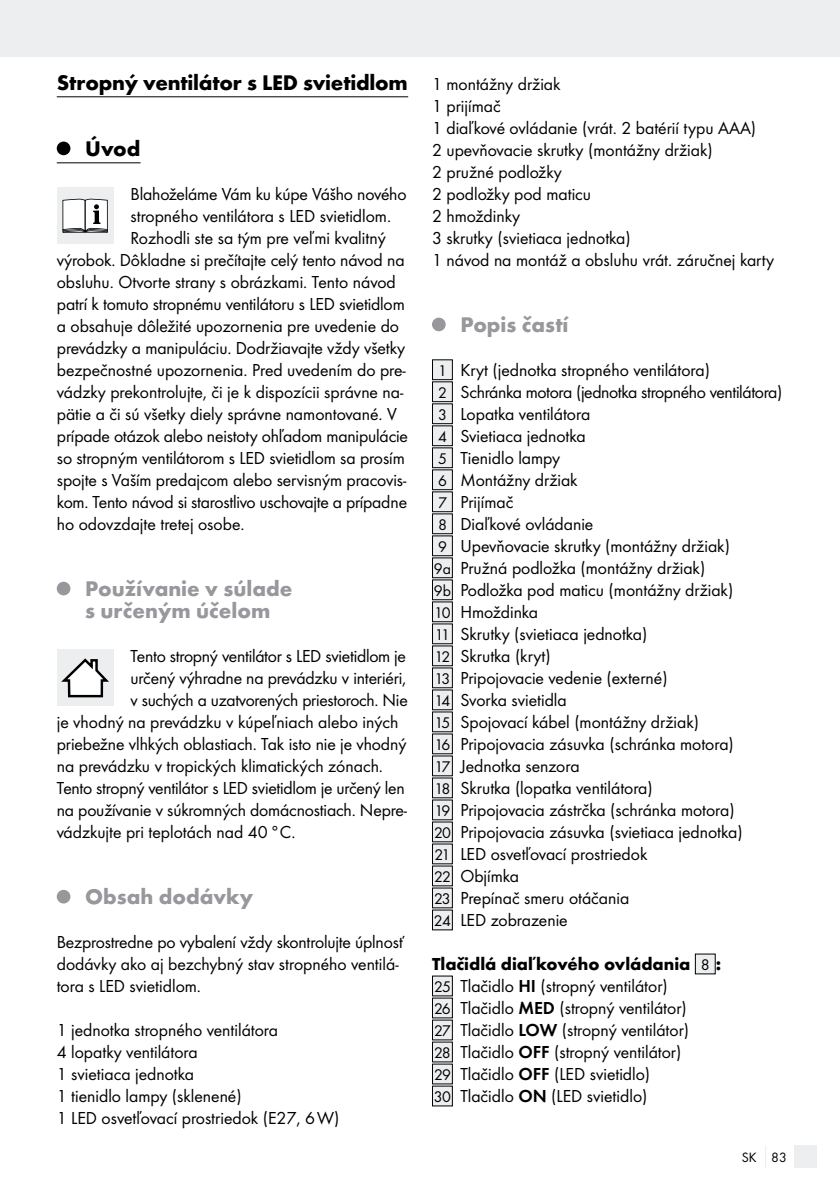
<style>
.page{position:relative;width:840px;height:1191px;background:#fff}
.page>*{position:absolute;margin:0;border:0;box-sizing:border-box;transform-origin:0 0}
.t1{font:700 22px/22px "Futura";color:#97979c}
.t2{font:700 22px "Futura";letter-spacing:-.01em;color:#000}
.t3{font:18px/22px "Futura Boo";color:#000}
.t4{font:700 18px "Futura";color:#000}
.t5{font:14px "Futura Boo";color:#000}
.s1{font-size:16px}
.s2{font-family:"Futura Boo";font-weight:400;font-size:16px}
.s3{font-family:"Futura Dem"}
</style>
<div class="page">
<div style="left:0;top:0;width:839px;height:57px;background:#eceeef"></div>
<div style="left:794px;top:1145px;width:22px;height:23px;background:#eceeef"></div>
<hr style="left:57px;top:96px;width:351px;height:1px;background:#000">
<hr style="left:57px;top:162px;width:83px;height:1px;background:#000">
<div style="left:57px;top:142px;width:13px;height:13px;background:#000;border-radius:50%"></div>
<div style="left:57px;top:187px;width:56px;height:57px;background:#eceeef"></div>
<svg style="left:62px;top:199px;width:46px;height:34px;background:#c6c6c6"></svg>
<div style="left:57px;top:582px;width:13px;height:13px;background:#97979c;border-radius:50%"></div>
<div style="left:57px;top:649px;width:56px;height:57px;background:#eceeef"></div>
<svg style="left:61px;top:658px;width:48px;height:40px"></svg>
<div style="left:57px;top:890px;width:13px;height:13px;background:#97979c;border-radius:50%"></div>
<div style="left:432px;top:318px;width:13px;height:13px;background:#97979c;border-radius:50%"></div>
<div style="left:432px;top:360px;width:20px;height:20px;background:#eceeef"></div>
<div style="left:432px;top:359px;width:20px;height:21px;border:1px solid #000"></div>
<div style="left:432px;top:382px;width:20px;height:20px;background:#eceeef"></div>
<div style="left:432px;top:381px;width:20px;height:21px;border:1px solid #000"></div>
<div style="left:432px;top:404px;width:20px;height:20px;background:#eceeef"></div>
<div style="left:432px;top:403px;width:20px;height:21px;border:1px solid #000"></div>
<div style="left:432px;top:426px;width:20px;height:20px;background:#eceeef"></div>
<div style="left:432px;top:425px;width:20px;height:21px;border:1px solid #000"></div>
<div style="left:432px;top:448px;width:20px;height:20px;background:#eceeef"></div>
<div style="left:432px;top:447px;width:20px;height:21px;border:1px solid #000"></div>
<div style="left:432px;top:470px;width:20px;height:20px;background:#eceeef"></div>
<div style="left:432px;top:469px;width:20px;height:21px;border:1px solid #000"></div>
<div style="left:432px;top:492px;width:20px;height:20px;background:#eceeef"></div>
<div style="left:432px;top:491px;width:20px;height:21px;border:1px solid #000"></div>
<div style="left:432px;top:514px;width:20px;height:20px;background:#eceeef"></div>
<div style="left:432px;top:513px;width:20px;height:21px;border:1px solid #000"></div>
<div style="left:432px;top:536px;width:20px;height:20px;background:#eceeef"></div>
<div style="left:432px;top:535px;width:20px;height:21px;border:1px solid #000"></div>
<div style="left:432px;top:558px;width:20px;height:20px;background:#eceeef"></div>
<div style="left:432px;top:557px;width:20px;height:21px;border:1px solid #000"></div>
<div style="left:432px;top:580px;width:20px;height:20px;background:#eceeef"></div>
<div style="left:432px;top:602px;width:20px;height:20px;background:#eceeef"></div>
<div style="left:432px;top:624px;width:20px;height:20px;background:#eceeef"></div>
<div style="left:432px;top:646px;width:20px;height:20px;background:#eceeef"></div>
<div style="left:432px;top:668px;width:20px;height:20px;background:#eceeef"></div>
<div style="left:432px;top:690px;width:20px;height:20px;background:#eceeef"></div>
<div style="left:432px;top:712px;width:20px;height:20px;background:#eceeef"></div>
<div style="left:432px;top:734px;width:20px;height:20px;background:#eceeef"></div>
<div style="left:432px;top:756px;width:20px;height:20px;background:#eceeef"></div>
<div style="left:432px;top:778px;width:20px;height:20px;background:#eceeef"></div>
<div style="left:432px;top:800px;width:20px;height:20px;background:#eceeef"></div>
<div style="left:432px;top:822px;width:20px;height:20px;background:#eceeef"></div>
<div style="left:432px;top:844px;width:20px;height:20px;background:#eceeef"></div>
<div style="left:432px;top:866px;width:20px;height:20px;background:#eceeef"></div>
<div style="left:432px;top:888px;width:20px;height:20px;background:#eceeef"></div>
<div style="left:432px;top:910px;width:20px;height:20px;background:#eceeef"></div>
<div style="left:695px;top:954px;width:19px;height:20px;background:#eceeef"></div>
<div style="left:432px;top:976px;width:20px;height:20px;background:#eceeef"></div>
<div style="left:432px;top:998px;width:20px;height:20px;background:#eceeef"></div>
<div style="left:432px;top:1020px;width:20px;height:20px;background:#eceeef"></div>
<div style="left:432px;top:1042px;width:20px;height:20px;background:#eceeef"></div>
<div style="left:432px;top:1064px;width:20px;height:20px;background:#eceeef"></div>
<div style="left:432px;top:1086px;width:20px;height:20px;background:#eceeef"></div>
<p class="t2" style="left:57px;top:69px;width:352px">Stropný ventilátor s LED svietidlom</p>
<p class="t2" style="left:85px;top:135px;width:57px">Úvod</p>
<p class="t3" style="left:130px;top:183px;width:277px">Blahoželáme Vám ku kúpe Vášho nového</p>
<p class="t3" style="left:130px;top:205px;width:262px">stropného ventilátora s LED svietidlom.</p>
<p class="t3" style="left:130px;top:227px;width:256px">Rozhodli ste sa tým pre veľmi kvalitný</p>
<p class="t3" style="left:57px;top:249px;width:349px">výrobok. Dôkladne si prečítajte celý tento návod na</p>
<p class="t3" style="left:57px;top:271px;width:340px">obsluhu. Otvorte strany s obrázkami. Tento návod</p>
<p class="t3" style="left:57px;top:293px;width:349px">patrí k tomuto stropnému ventilátoru s LED svietidlom</p>
<p class="t3" style="left:57px;top:315px;width:343px">a obsahuje dôležité upozornenia pre uvedenie do</p>
<p class="t3" style="left:57px;top:337px;width:349px">prevádzky a manipuláciu. Dodržiavajte vždy všetky</p>
<p class="t3" style="left:57px;top:359px;width:350px">bezpečnostné upozornenia. Pred uvedením do pre-</p>
<p class="t3" style="left:57px;top:381px;width:348px">vádzky prekontrolujte, či je k dispozícii správne na-</p>
<p class="t3" style="left:57px;top:403px;width:341px">pätie a či sú všetky diely správne namontované. V</p>
<p class="t3" style="left:57px;top:425px;width:352px">prípade otázok alebo neistoty ohľadom manipulácie</p>
<p class="t3" style="left:57px;top:447px;width:349px">so stropným ventilátorom s LED svietidlom sa prosím</p>
<p class="t3" style="left:57px;top:469px;width:351px">spojte s Vaším predajcom alebo servisným pracovis-</p>
<p class="t3" style="left:57px;top:491px;width:351px">kom. Tento návod si starostlivo uschovajte a prípadne</p>
<p class="t3" style="left:57px;top:513px;width:189px">ho odovzdajte tretej osobe.</p>
<p class="t1" style="left:85px;top:577px;width:208px">Používanie v súlade s určeným účelom</p>
<p class="t3" style="left:130px;top:645px;width:277px">Tento stropný ventilátor s LED svietidlom je</p>
<p class="t3" style="left:130px;top:667px;width:277px">určený výhradne na prevádzku v interiéri,</p>
<p class="t3" style="left:130px;top:689px;width:279px">v suchých a uzatvorených priestoroch. Nie</p>
<p class="t3" style="left:57px;top:711px;width:343px">je vhodný na prevádzku v kúpeľniach alebo iných</p>
<p class="t3" style="left:57px;top:733px;width:351px">priebežne vlhkých oblastiach. Tak isto nie je vhodný</p>
<p class="t3" style="left:57px;top:755px;width:327px">na prevádzku v tropických klimatických zónach.</p>
<p class="t3" style="left:57px;top:777px;width:349px">Tento stropný ventilátor s LED svietidlom je určený len</p>
<p class="t3" style="left:57px;top:799px;width:351px">na používanie v súkromných domácnostiach. Nepre-</p>
<p class="t3" style="left:57px;top:821px;width:240px">vádzkujte pri teplotách nad 40°C.</p>
<p class="t1" style="left:85px;top:885px;width:169px">Obsah dodávky</p>
<p class="t3" style="left:57px;top:931px;width:349px">Bezprostredne po vybalení vždy skontrolujte úplnosť dodávky ako aj bezchybný stav stropného ventilá&shy;tora s LED svietidlom.</p>
<p class="t3" style="left:57px;top:1019px;width:284px">1 jednotka stropného ventilátora<br>4 lopatky ventilátora<br>1 svietiaca jednotka<br>1 tienidlo lampy (sklenené)<br>1 LED osvetľovací prostriedok (E27, 6W)</p>
<p class="t3" style="left:432px;top:73px;width:343px">1 montážny držiak<br>1 prijímač<br>1 diaľkové ovládanie (vrát. 2 batérií typu AAA)<br>2 upevňovacie skrutky (montážny držiak)<br>2 pružné podložky<br>2 podložky pod maticu<br>2 hmoždinky<br>3 skrutky (svietiaca jednotka)<br>1 návod na montáž a obsluhu vrát. záručnej karty</p>
<p class="t1" style="left:460px;top:313px;width:110px">Popis častí</p>
<p class="t3" style="left:433px;top:359px;width:350px"><span class="s1">1</span> Kryt (jednotka stropného ventilátora)<br><span class="s1">2</span> Schránka motora (jednotka stropného ventilátora)<br><span class="s1">3</span> Lopatka ventilátora<br><span class="s1">4</span> Svietiaca jednotka<br><span class="s1">5</span> Tienidlo lampy<br><span class="s1">6</span> Montážny držiak<br><span class="s1">7</span> Prijímač<br><span class="s1">8</span> Diaľkové ovládanie<br><span class="s1">9</span> Upevňovacie skrutky (montážny držiak)<br><span class="s1">9a</span> Pružná podložka (montážny držiak)<br><span class="s1">9b</span> Podložka pod maticu (montážny držiak)<br><span class="s1">10</span> Hmoždinka<br><span class="s1">11</span> Skrutky (svietiaca jednotka)<br><span class="s1">12</span> Skrutka (kryt)<br><span class="s1">13</span> Pripojovacie vedenie (externé)<br><span class="s1">14</span> Svorka svietidla<br><span class="s1">15</span> Spojovací kábel (montážny držiak)<br><span class="s1">16</span> Pripojovacia zásuvka (schránka motora)<br><span class="s1">17</span> Jednotka senzora<br><span class="s1">18</span> Skrutka (lopatka ventilátora)<br><span class="s1">19</span> Pripojovacia zástrčka (schránka motora)<br><span class="s1">20</span> Pripojovacia zásuvka (svietiaca jednotka)<br><span class="s1">21</span> LED osvetľovací prostriedok<br><span class="s1">22</span> Objímka<br><span class="s1">23</span> Prepínač smeru otáčania<br><span class="s1">24</span> LED zobrazenie</p>
<p class="t4" style="left:432px;top:953px;width:290px">Tlačidlá diaľkového ovládania <span class="s2">8</span> :</p>
<p class="t3" style="left:433px;top:975px;width:256px"><span class="s1">25</span> Tlačidlo <span class="s3">HI</span> (stropný ventilátor)<br><span class="s1">26</span> Tlačidlo <span class="s3">MED</span> (stropný ventilátor)<br><span class="s1">27</span> Tlačidlo <span class="s3">LOW</span> (stropný ventilátor)<br><span class="s1">28</span> Tlačidlo <span class="s3">OFF</span> (stropný ventilátor)<br><span class="s1">29</span> Tlačidlo <span class="s3">OFF</span> (LED svietidlo)<br><span class="s1">30</span> Tlačidlo <span class="s3">ON</span> (LED svietidlo)</p>
<p class="t5" style="left:741px;top:1149px;width:46px">SK 83</p>
</div>
